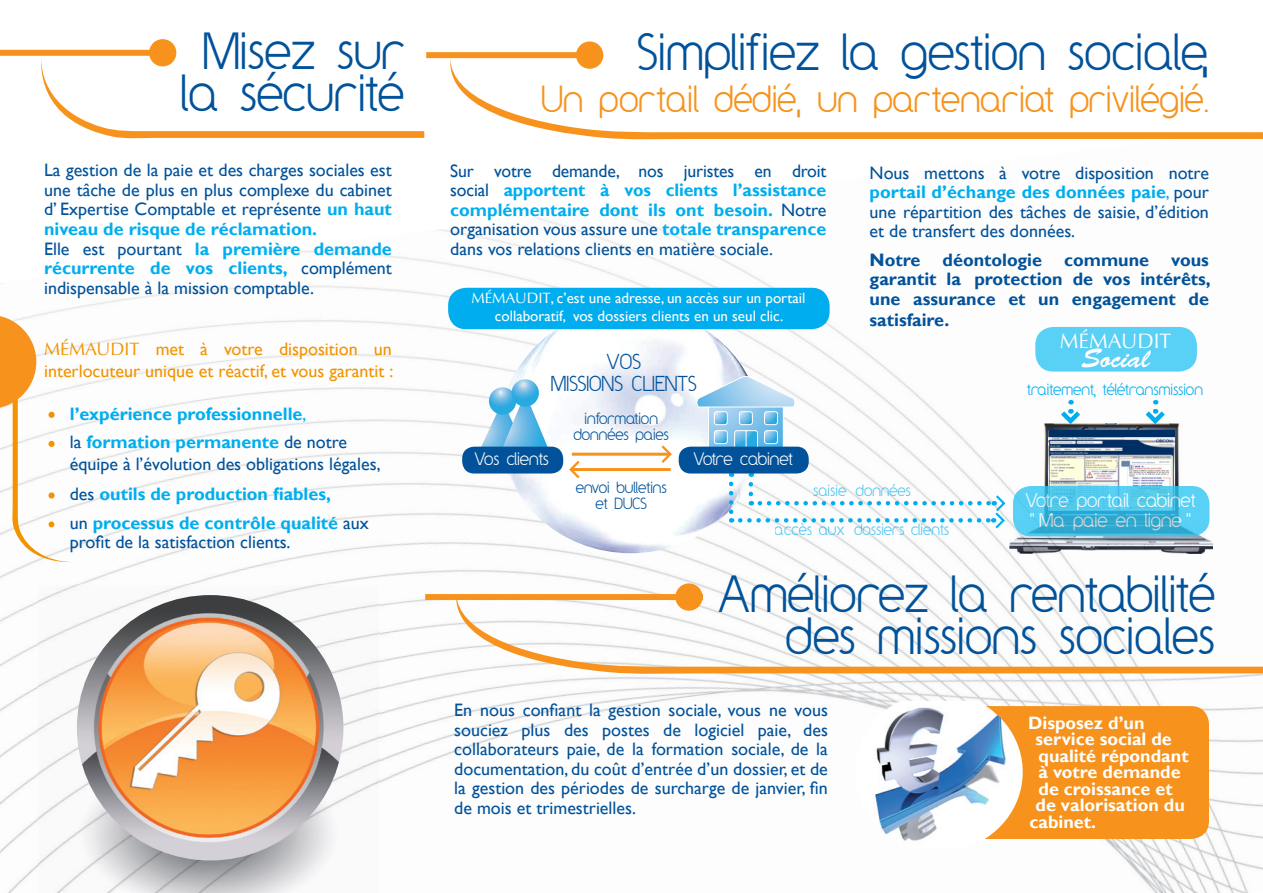
<style>
.page{position:relative;width:1263px;height:893px;background:#fff}
.page>*{position:absolute;margin:0;border:0;box-sizing:border-box;transform-origin:0 0}
.t1{font:43.5px "Y2 K Neophyte";color:#01529a}
.t2{font:31.5px "Y2 K Neophyte";color:#f7931d}
.t3{font:27px "Brush Script Std";color:#fff}
.t4{font:21px "Optima";color:#fff}
.t5{font:18px/19.5px "Gill Sans";color:#01529a;text-align:justify}
.t6{font:700 18px/19.5px "Gill Sans";color:#01529a;text-align:justify}
.t7{font:700 18px "Gill Sans";color:#fff}
.t8{font:18px/21.6px "Gill Sans";color:#f29400}
.t9{font:700 18px "Gill Sans";color:#00aeef}
.t10{font:18px "Y2 K Neophyte";color:#01529a}
.t11{font:16.5px/19.8px "Y2 K Neophyte";color:#fff}
.t12{font:15px/18px "Gill Sans";color:#fff;text-align:center}
.t13{font:15px "Y2 K Neophyte";color:#fff}
.t14{font:13.5px "Y2 K Neophyte";color:#00aeef}
.t15{font:13.5px/16.2px "Y2 K Neophyte";color:#01529a;text-align:center}
.s1{font-weight:700;color:#00aeef}
.s2{font-family:"Optima"}
.s3{font-weight:400}
.s4{font-weight:400;color:#01529a}
.s5{color:#00aeef}
</style>
<div class="page">
<img style="left:0;top:131px;width:1263px;height:762px">
<img style="left:500px;top:329px;width:261px;height:224px">
<svg style="left:41px;top:55px;width:383px;height:84px"></svg>
<img style="left:39px;top:586px;width:339px;height:307px">
<div style="left:0;top:50px;width:163px;height:6px;background:#f7931d"></div>
<svg style="left:0;top:315px;width:76px;height:247px"></svg>
<div style="left:149px;top:39px;width:27px;height:27px;background:#f7931d;border-radius:50%"></div>
<svg style="left:450px;top:56px;width:813px;height:84px"></svg>
<svg style="left:456px;top:591px;width:807px;height:84px"></svg>
<div style="left:576px;top:41px;width:27px;height:28px;background:#f7931d;border-radius:50%"></div>
<div style="left:675px;top:583px;width:28px;height:28px;background:#f7931d;border-radius:50%"></div>
<div style="left:426px;top:52px;width:164px;height:6px;background:#f7931d"></div>
<div style="left:425px;top:594px;width:278px;height:6px;background:#f7931d"></div>
<div style="left:899px;top:706px;width:310px;height:133px;background:#f7931d;border-radius:18px"></div>
<svg style="left:489px;top:387px;width:27px;height:28px"></svg>
<svg style="left:474px;top:393px;width:80px;height:54px"></svg>
<svg style="left:512px;top:379px;width:27px;height:28px"></svg>
<div style="left:462px;top:447px;width:101px;height:26px;background:#01529a;border-radius:12px"></div>
<svg style="left:567px;top:458px;width:15px;height:23px"></svg>
<svg style="left:659px;top:443px;width:15px;height:22px"></svg>
<div style="left:448px;top:288px;width:382px;height:41px;background:#00aeef;border-radius:18px"></div>
<hr style="left:572px;top:453px;width:96px;height:3px;background:#f7931d">
<hr style="left:572px;top:468px;width:99px;height:3px;background:#f7931d">
<svg style="left:729px;top:484px;width:4px;height:39px"></svg>
<svg style="left:740px;top:484px;width:267px;height:47px"></svg>
<svg style="left:696px;top:376px;width:99px;height:71px"></svg>
<div style="left:764px;top:430px;width:14px;height:14px;border:1px solid #fff;border-radius:2px"></div>
<div style="left:679px;top:447px;width:130px;height:26px;background:#01529a;border-radius:12px"></div>
<img style="left:1009px;top:423px;width:204px;height:130px">
<div style="left:1049px;top:431px;width:125px;height:83px;background:#002f63"></div>
<img style="left:1049px;top:437px;width:125px;height:49px">
<svg style="left:1013px;top:486px;width:196px;height:50px;background:#47bfe4"></svg>
<div style="left:1035px;top:327px;width:162px;height:45px;background:#59d0f5;border-radius:18px"></div>
<svg style="left:1056px;top:400px;width:29px;height:27px"></svg>
<svg style="left:1141px;top:400px;width:28px;height:27px"></svg>
<img style="left:856px;top:701px;width:167px;height:148px">
<img style="left:77px;top:595px;width:267px;height:265px">
<p class="t1" style="left:202px;top:21px;width:203px">Misez sur</p>
<p class="t1" style="left:181px;top:63px;width:225px">la sécurité</p>
<p class="t5" style="left:44px;top:161px;width:349px">La gestion de la paie et des charges sociales est une tâche de plus en plus complexe du cabinet d’ Expertise Comptable et représente <span class="s1">un haut niveau de risque de réclamation.</span></p>
<p class="t5" style="left:44px;top:239px;width:349px">Elle est pourtant <span class="s1">la première demande récurrente de vos clients,</span> complément indispensable à la mission comptable.</p>
<p class="t8" style="left:44px;top:338px;width:351px"><span class="s2">MÉMAUDIT</span> met à votre disposition un interlocuteur unique et réactif, et vous garantit :</p>
<p class="t9" style="left:70px;top:403px;width:238px">l’expérience professionnelle<span class="s3">,</span></p>
<p class="t5" style="left:70px;top:431px;width:312px;line-height:21.6px">la <span class="s1">formation permanente</span> de notre équipe à l’évolution des obligations légales,</p>
<p class="t9" style="left:70px;top:483px;width:263px"><span class="s4">des</span> outils de production fiables,</p>
<p class="t5" style="left:70px;top:513px;width:300px">un <span class="s1">processus de contrôle qualité</span> aux profit de la satisfaction clients.</p>
<p class="t1" style="left:637px;top:22px;width:573px">Simplifiez la gestion sociale,</p>
<p class="t2" style="left:541px;top:78px;width:669px">Un portail dédié, un partenariat privilégié.</p>
<p class="t5" style="left:450px;top:161px;width:378px">Sur votre demande, nos juristes en droit social <span class="s1">apportent à vos clients l’assistance complémentaire dont ils ont besoin.</span> Notre organisation vous assure une <span class="s1">totale transparence </span>dans vos relations clients en matière sociale.</p>
<p class="t5" style="left:870px;top:163px;width:341px">Nous mettons à votre disposition notre <span class="s1">portail d’échange des données paie</span><span class="s5">,</span> pour une répartition des tâches de saisie, d’édition et de transfert des données.</p>
<p class="t6" style="left:870px;top:250px;width:343px">Notre déontologie commune vous garantit la protection de vos intérêts, une assurance et un engagement de</p>
<p class="t6" style="left:870px;top:311px;width:81px">satisfaire.</p>
<p class="t12" style="left:471px;top:289px;width:336px"><span class="s2">MÉMAUDIT</span>, c’est une adresse, un accès sur un portail collaboratif, vos dossiers clients en un seul clic.</p>
<p class="t10" style="left:606px;top:350px;width:36px">VOS</p>
<p class="t10" style="left:551px;top:371px;width:147px">MISSIONS CLIENTS</p>
<p class="t13" style="left:474px;top:448px;width:76px">Vos clients</p>
<p class="t15" style="left:574px;top:410px;width:97px">information données paies</p>
<p class="t15" style="left:576px;top:479px;width:93px">envoi bulletins</p>
<p class="t15" style="left:596px;top:495px;width:53px">et DUCS</p>
<p class="t13" style="left:693px;top:448px;width:101px">Votre cabinet</p>
<p class="t14" style="left:813px;top:482px;width:99px">saisie données</p>
<p class="t14" style="left:775px;top:521px;width:176px">accès aux dossiers clients</p>
<p class="t4" style="left:1060px;top:328px;width:113px">MÉMAUDIT</p>
<h3 class="t3" style="left:1081px;top:343px;width:70px">Social</h3>
<p class="t14" style="left:1027px;top:380px;width:177px">traitement, télétransmission</p>
<p class="t11" style="left:1025px;top:490px;width:171px">Votre portail cabinet " Ma paie en ligne "</p>
<p class="t1" style="left:718px;top:564px;width:498px">Améliorez la rentabilité</p>
<p class="t1" style="left:786px;top:606px;width:430px">des missions sociales</p>
<p class="t5" style="left:454px;top:701px;width:375px">En nous confiant la gestion sociale, vous ne vous souciez plus des postes de logiciel paie, des collaborateurs paie, de la formation sociale, de la documentation, du coût d’entrée d’un dossier, et de la gestion des périodes de surcharge de janvier, fin de mois et trimestrielles.</p>
<p class="t7" style="left:1028px;top:712px;width:118px">Disposez d’un</p>
<p class="t7" style="left:1035px;top:728px;width:138px">service social de</p>
<p class="t7" style="left:1038px;top:745px;width:152px">qualité répondant</p>
<p class="t7" style="left:1038px;top:761px;width:144px">à votre demande</p>
<p class="t7" style="left:1038px;top:778px;width:136px">de croissance et</p>
<p class="t7" style="left:1035px;top:794px;width:151px">de valorisation du</p>
<p class="t7" style="left:1029px;top:811px;width:68px">cabinet.</p>
</div>
